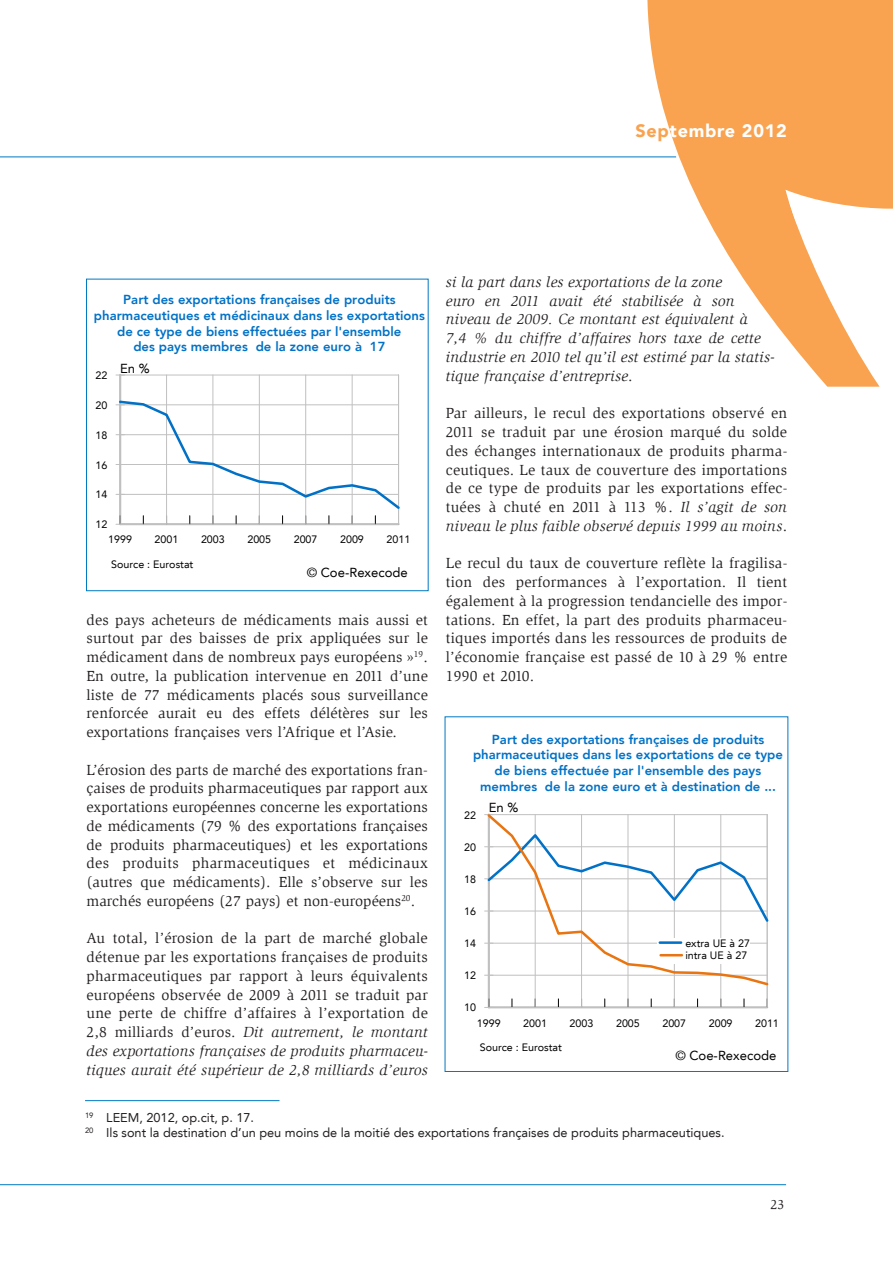
<style>
.page{position:relative;width:893px;height:1263px;background:#fff}
.page>*{position:absolute;margin:0;border:0;box-sizing:border-box;transform-origin:0 0}
.t1{font:900 18px "Avenir LT";letter-spacing:.04em;color:#fff}
.t2{font:15px/18.8px "Slimbach LT";letter-spacing:.015em;color:#231f20;text-align:justify}
.t3{font:italic 15px/18.8px "Slimbach LT";letter-spacing:.015em;color:#231f20}
.t4{font:13.5px "Slimbach LT";color:#231f20}
.t5{font:800 13.05px/15.8px "Avenir LT85";color:#0071c6;text-align:center}
.t6{font:13.05px "Avenir LT55 Roman";color:#000}
.t7{font:12.75px/15.3px "Avenir LT";color:#231f20}
.t8{font:10.65px/12.6px "Avenir LT55 Roman";color:#000}
.s1{color:#f9a350}
.s2{font-style:italic}
.s3{font-style:normal}
</style>
<div class="page">
<hr style="left:0;top:1184px;width:786px;height:1px;background:#0079c2">
<hr style="left:0;top:157px;width:676px;height:1px;background:#0079c2">
<hr style="left:85px;top:1100px;width:194px;height:1px;background:#0079c2">
<svg style="left:647px;top:0;width:246px;height:387px;fill:#f9a350"></svg>
<hr style="left:488px;top:814px;width:2px;height:193px;background:#c0c0c0">
<hr style="left:489px;top:1006px;width:278px;height:2px;background:#c0c0c0">
<hr style="left:535px;top:814px;width:1px;height:193px;background:#c0c0c0">
<hr style="left:581px;top:814px;width:1px;height:193px;background:#c0c0c0">
<hr style="left:628px;top:814px;width:1px;height:193px;background:#c0c0c0">
<hr style="left:674px;top:814px;width:1px;height:193px;background:#c0c0c0">
<hr style="left:720px;top:814px;width:1px;height:193px;background:#c0c0c0">
<hr style="left:767px;top:814px;width:1px;height:193px;background:#c0c0c0">
<svg style="left:485px;top:999px;width:8px;height:9px"></svg>
<hr style="left:489px;top:1007px;width:278px;height:1px;background:#c0c0c0">
<svg style="left:485px;top:813px;width:284px;height:174px"></svg>
<div style="left:657px;top:938px;width:93px;height:26px;background:#fff"></div>
<hr style="left:660px;top:941px;width:21px;height:3px;background:#0071c6">
<hr style="left:661px;top:954px;width:21px;height:2px;background:#e87511">
<hr style="left:119px;top:375px;width:2px;height:149px;background:#c0c0c0">
<hr style="left:166px;top:375px;width:1px;height:149px;background:#c0c0c0">
<hr style="left:212px;top:375px;width:1px;height:149px;background:#c0c0c0">
<hr style="left:259px;top:375px;width:1px;height:149px;background:#c0c0c0">
<hr style="left:305px;top:375px;width:1px;height:149px;background:#c0c0c0">
<hr style="left:352px;top:375px;width:1px;height:149px;background:#c0c0c0">
<hr style="left:398px;top:375px;width:1px;height:149px;background:#c0c0c0">
<hr style="left:120px;top:375px;width:279px;height:1px;background:#c0c0c0">
<svg style="left:116px;top:399px;width:284px;height:126px"></svg>
<div style="left:86px;top:279px;width:343px;height:312px;border:1px solid #0079c2"></div>
<p class="t1" style="left:635px;top:123px;width:153px"><span class="s1">Sep</span>tembre 2012</p>
<p class="t5" style="left:94px;top:293px;width:332px">Part des exportations françaises de produits pharmaceutiques et médicinaux dans les exportations de ce type de biens effectuées par l'ensemble<br>des pays membres de la zone euro à 17</p>
<p class="t8" style="left:96px;top:370px;width:13px">22</p>
<p class="t8" style="left:96px;top:400px;width:13px">20</p>
<p class="t8" style="left:96px;top:430px;width:13px">18</p>
<p class="t8" style="left:96px;top:459px;width:13px">16</p>
<p class="t8" style="left:96px;top:489px;width:13px">14</p>
<p class="t8" style="left:96px;top:519px;width:13px">12</p>
<p class="t6" style="left:120px;top:363px;width:31px">En %</p>
<p class="t8" style="left:108px;top:534px;width:25px">1999</p>
<p class="t8" style="left:155px;top:534px;width:25px">2001</p>
<p class="t8" style="left:201px;top:534px;width:25px">2003</p>
<p class="t8" style="left:247px;top:534px;width:25px">2005</p>
<p class="t8" style="left:294px;top:534px;width:25px">2007</p>
<p class="t8" style="left:340px;top:534px;width:25px">2009</p>
<p class="t8" style="left:386px;top:534px;width:25px">2011</p>
<p class="t8" style="left:111px;top:558px;width:84px">Source : Eurostat</p>
<p class="t6" style="left:307px;top:567px;width:103px">© Coe-Rexecode</p>
<p class="t2" style="left:87px;top:610px;width:343px">des pays acheteurs de médicaments mais aussi et surtout par des baisses de prix appliquées sur le médicament dans de nombreux pays européens »<sup>19</sup>.<br>En outre, la publication intervenue en 2011 d’une liste de 77 médicaments placés sous surveillance renforcée aurait eu des effets délétères sur les exportations françaises vers l’Afrique et l’Asie.</p>
<p class="t2" style="left:87px;top:760px;width:343px">L’érosion des parts de marché des exportations fran&shy;çaises de produits pharmaceutiques par rapport aux exportations européennes concerne les exportations de médicaments (79 % des exportations françaises de produits pharmaceutiques) et les exportations des produits pharmaceutiques et médicinaux (autres que médicaments). Elle s’observe sur les marchés européens (27 pays) et non-européens<sup>20</sup>.</p>
<p class="t2" style="left:87px;top:929px;width:343px">Au total, l’érosion de la part de marché globale détenue par les exportations françaises de produits pharmaceutiques par rapport à leurs équivalents européens observée de 2009 à 2011 se traduit par une perte de chiffre d’affaires à l’exportation de 2,8 milliards d’euros. <span class="s2">Dit autrement, le montant des exportations françaises de produits pharmaceu&shy;tiques aurait été supérieur de 2,8 milliards d’euros</span></p>
<p class="t3" style="left:446px;top:273px;width:330px">si la part dans les exportations de la zone<br>euro en 2011 avait été stabilisée à son niveau de 2009. Ce montant est équivalent à<br>7,4 % du chiffre d’affaires hors taxe de cette industrie en 2010 tel qu’il est estimé par la statis&shy;tique française d’entreprise<span class="s3">.</span></p>
<p class="t2" style="left:446px;top:404px;width:343px">Par ailleurs, le recul des exportations observé en 2011 se traduit par une érosion marqué du solde des échanges internationaux de produits pharma&shy;ceutiques. Le taux de couverture des importations de ce type de produits par les exportations effec&shy;tuées à chuté en 2011 à 113 %. <span class="s2">Il s’agit de son niveau le plus faible observé depuis 1999 au moins</span>.</p>
<p class="t2" style="left:446px;top:554px;width:343px">Le recul du taux de couverture reflète la fragilisa&shy;tion des performances à l’exportation. Il tient également à la progression tendancielle des impor&shy;tations. En effet, la part des produits pharmaceu&shy;tiques importés dans les ressources de produits de l’économie française est passé de 10 à 29 % entre 1990 et 2010.</p>
<p class="t5" style="left:473px;top:732px;width:312px">Part des exportations françaises de produits pharmaceutiques dans les exportations de ce type de biens effectuée par l'ensemble des pays membres de la zone euro et à destination de ...</p>
<p class="t8" style="left:464px;top:809px;width:13px">22</p>
<p class="t8" style="left:464px;top:842px;width:13px">20</p>
<p class="t8" style="left:464px;top:874px;width:13px">18</p>
<p class="t8" style="left:464px;top:906px;width:13px">16</p>
<p class="t8" style="left:464px;top:938px;width:13px">14</p>
<p class="t8" style="left:464px;top:970px;width:13px">12</p>
<p class="t8" style="left:464px;top:1002px;width:13px">10</p>
<p class="t6" style="left:489px;top:802px;width:31px">En %</p>
<p class="t8" style="left:685px;top:937px;width:66px">extra UE à 27 intra UE à 27</p>
<p class="t8" style="left:477px;top:1017px;width:25px">1999</p>
<p class="t8" style="left:523px;top:1017px;width:25px">2001</p>
<p class="t8" style="left:570px;top:1017px;width:25px">2003</p>
<p class="t8" style="left:616px;top:1017px;width:25px">2005</p>
<p class="t8" style="left:662px;top:1017px;width:25px">2007</p>
<p class="t8" style="left:709px;top:1017px;width:25px">2009</p>
<p class="t8" style="left:755px;top:1017px;width:25px">2011</p>
<p class="t8" style="left:480px;top:1042px;width:84px">Source : Eurostat</p>
<p class="t6" style="left:675px;top:1050px;width:103px">© Coe-Rexecode</p>
<p class="t7" style="left:85px;top:1111px;width:641px"><sup>19</sup> LEEM, 2012, op.cit, p. 17.<br><sup>20</sup> Ils sont la destination d’un peu moins de la moitié des exportations françaises de produits pharmaceutiques.</p>
<p class="t4" style="left:771px;top:1197px;width:15px">23</p>
</div>
